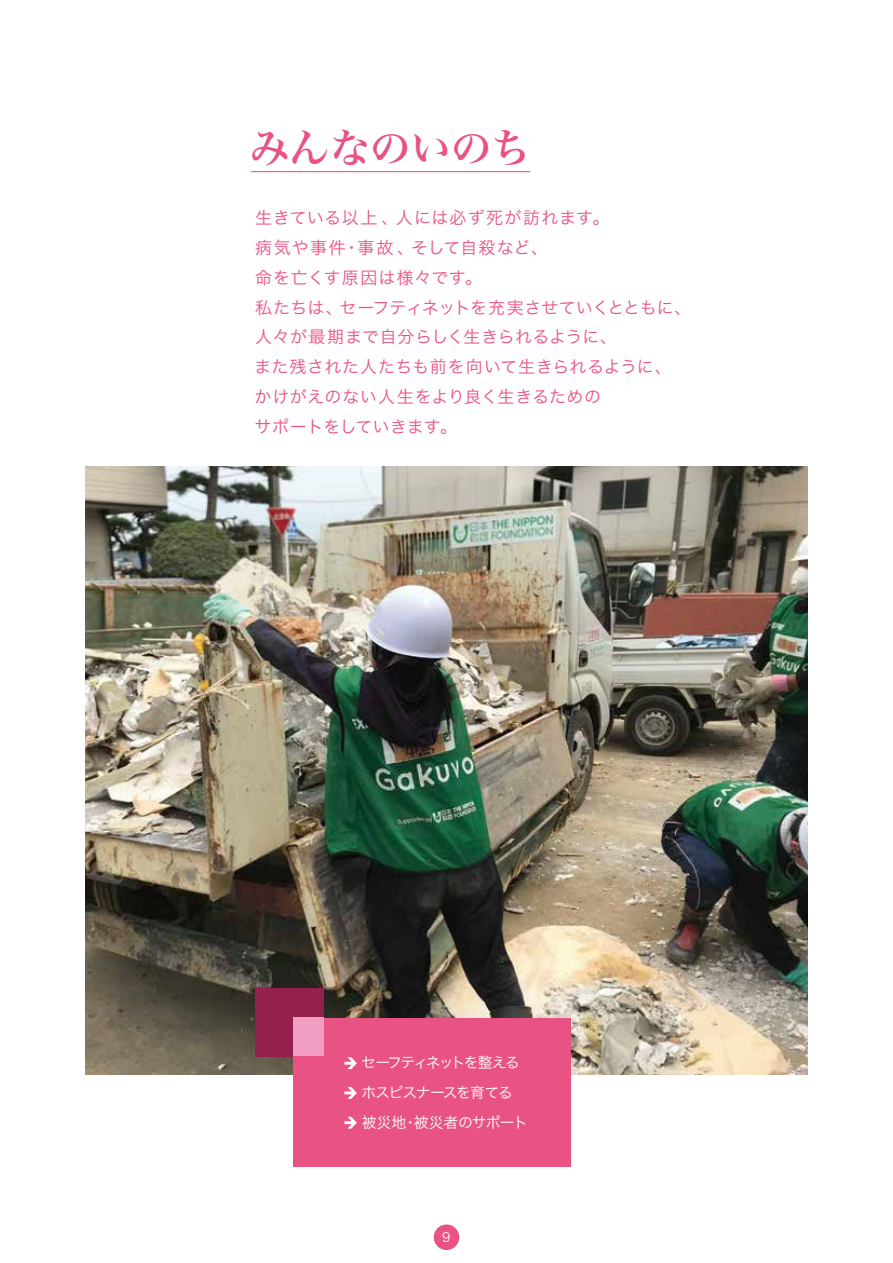
<style>
.page{position:relative;width:893px;height:1263px;background:#fff}
.page>*{position:absolute;margin:0;border:0;box-sizing:border-box;transform-origin:0 0}
.t1{font:40.35px "Hira Min Pro W6";color:#e95383}
.t2{font:16.95px/29.7px "Hira Kaku Pro W3";letter-spacing:.025em;color:#e95383}
.t3{font:14.85px/29.7px "Hira Kaku Pro W3";letter-spacing:-.07em;color:#fff}
.t4{font:12.75px "Hira Kaku Pro W3";color:#fff}
</style>
<div class="page">
<img style="left:85px;top:467px;width:723px;height:608px">
<div style="left:434px;top:1224px;width:25px;height:26px;background:#e95383;border-radius:50%"></div>
<div style="left:255px;top:988px;width:69px;height:68px;background:#94214d"></div>
<div style="left:293px;top:1018px;width:278px;height:148px;background:#e95383"></div>
<div style="left:293px;top:1017px;width:31px;height:39px;background:#f19ec2"></div>
<svg style="left:344px;top:1057px;width:13px;height:12px"></svg>
<svg style="left:344px;top:1088px;width:13px;height:11px"></svg>
<svg style="left:344px;top:1117px;width:13px;height:11px"></svg>
<hr style="left:251px;top:171px;width:279px;height:1px;background:#e95383">
<h1 class="t1" style="left:250px;top:112px;width:283px">みんなのいのち</h1>
<p class="t2" style="left:254px;top:202px;width:439px">生きている以上、人には必ず死が訪れます。<br>病気や事件・事故、そして自殺など、<br>命を亡くす原因は様々です。<br>私たちは、セーフティネットを充実させていくとともに、人々が最期まで自分らしく生きられるように、<br>また残された人たちも前を向いて生きられるように、かけがえのない人生をより良く生きるための<br>サポートをしていきます。</p>
<p class="t3" style="left:361px;top:1047px;width:168px">セーフティネットを整えるホスピスナースを育てる被災地・被災者のサポート</p>
<p class="t4" style="left:442px;top:1226px;width:10px">9</p>
</div>
